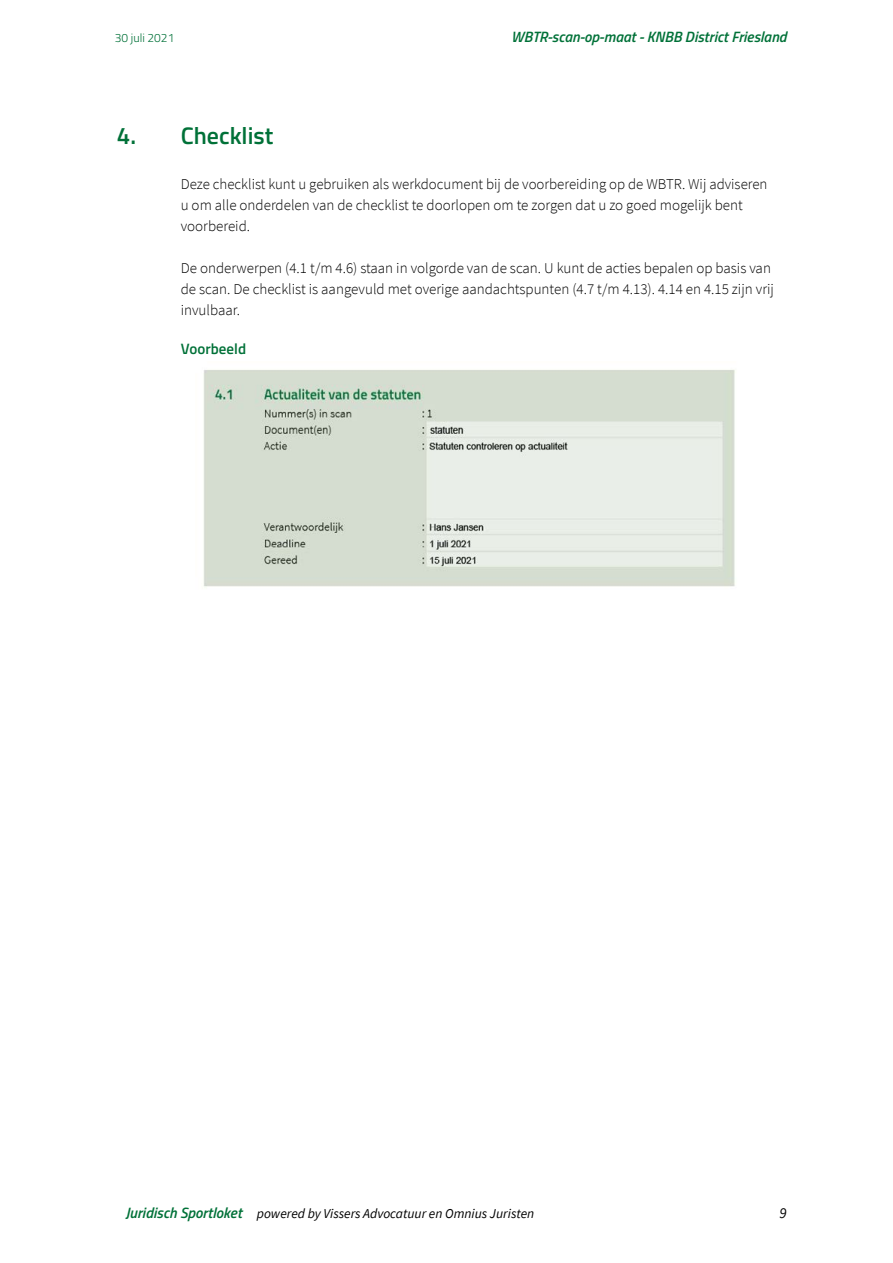
<style>
.page{position:relative;width:893px;height:1263px;background:#fff}
.page>*{position:absolute;margin:0;border:0;box-sizing:border-box;transform-origin:0 0}
._03_Kop_2{font:600 24px "Titillium Web";color:#007138}
.t1{font:300 15px/21px "Source Sans Pro";color:#000}
.t2{font:italic 600 15px "Titillium Web";color:#007138}
._05_Kop_4{font:600 15px "Titillium Web";color:#007138}
.t3{font:italic 15px "Source Sans Pro";color:#000}
.t4{font:italic 13.5px "Source Sans Pro";color:#000}
.t5{font:300 12px "Titillium Web";color:#007138}
.s1{font-family:"Titillium Web";font-weight:600;font-size:15px;color:#007138}
</style>
<div class="page">
<img style="left:203px;top:369px;width:532px;height:218px">
<p class="t5" style="left:115px;top:29px;width:61px">30 juli 2021</p>
<p class="t2" style="left:511px;top:25px;width:277px">WBTR-scan-op-maat - KNBB District Friesland</p>
<p class="_03_Kop_2" style="left:117px;top:118px;width:158px">4. Checklist</p>
<p class="t1" style="left:181px;top:174px;width:588px">Deze checklist kunt u gebruiken als werkdocument bij de voorbereiding op de WBTR. Wij adviseren u om alle onderdelen van de checklist te doorlopen om te zorgen dat u zo goed mogelijk bent voorbereid.</p>
<p class="t1" style="left:181px;top:258px;width:595px">De onderwerpen (4.1 t/m 4.6) staan in volgorde van de scan. U kunt de acties bepalen op basis van de scan. De checklist is aangevuld met overige aandachtspunten (4.7 t/m 4.13). 4.14 en 4.15 zijn vrij invulbaar.</p>
<p class="_05_Kop_4" style="left:181px;top:337px;width:67px">Voorbeeld</p>
<p class="t4" style="left:125px;top:1205px;width:410px"><span class="s1">Juridisch Sportloket</span> powered by Vissers Advocatuur en Omnius Juristen</p>
<p class="t3" style="left:779px;top:1203px;width:9px">9</p>
</div>
